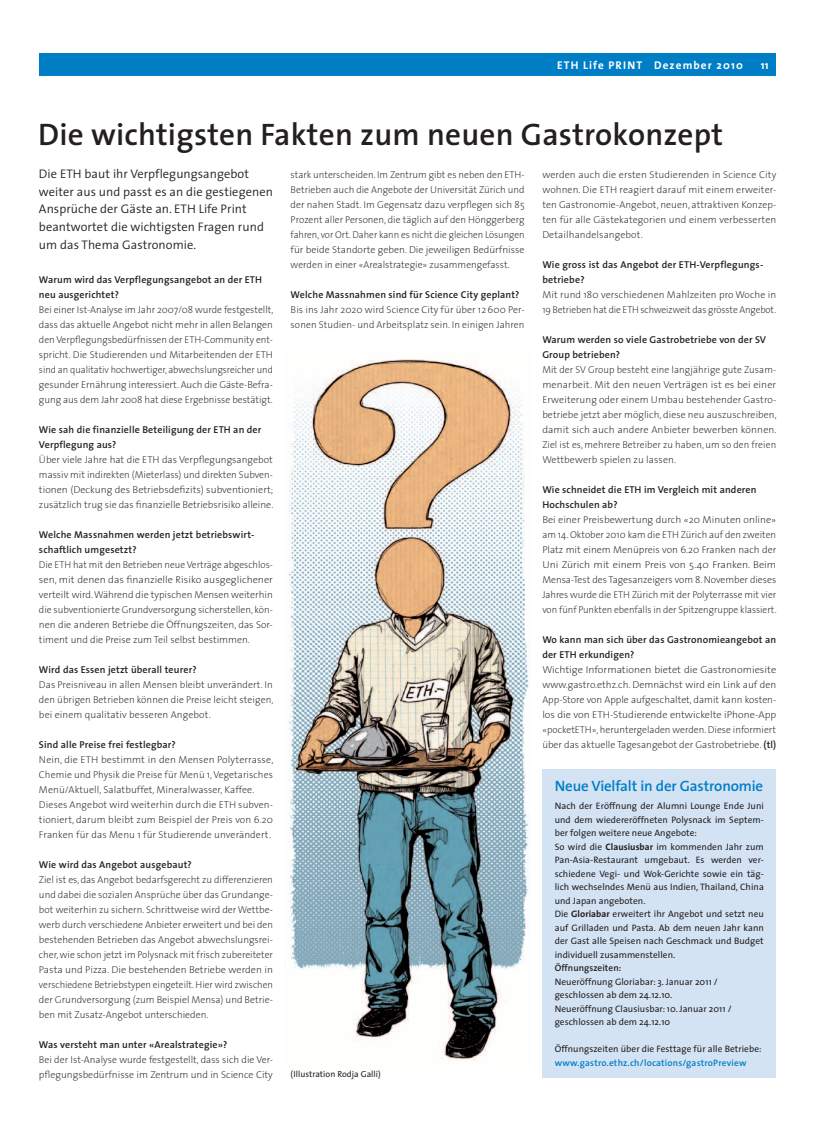
<style>
.page{position:relative;width:833px;height:1134px;background:#fff}
.page>*{position:absolute;margin:0;border:0;box-sizing:border-box;transform-origin:0 0}
.t1{font:600 31.25px "The Sans";letter-spacing:.005em;color:#231f20}
.t2{font:600 15px "The Sans";letter-spacing:-.01em;color:#007ec5}
.t3{font:300 12.5px/17.5px "The Sans";letter-spacing:.005em;color:#231f20}
.t4{font:700 11.25px "The Sans";letter-spacing:.1em;color:#fff}
.t5{font:200 10px/15px "The Sans";color:#231f20;text-align:justify}
.t6{font:600 10px/15px "The Sans";letter-spacing:.015em;color:#231f20}
.t7{font:200 10px/15px "The Sans";color:#231f20;text-align:justify;scale:1.05 1}
.t8{font:200 10px/15px "The Sans";color:#231f20;text-align:justify;scale:.95 1}
.t9{font:9.38px/13.5px "The Sans";letter-spacing:.005em;color:#231f20}
.t10{font:600 9.38px "The Sans";letter-spacing:.02em;color:#007ec5}
.t11{font:600 9.38px "The Sans";letter-spacing:.005em;color:#231f20}
.t12{font:8.75px "The Sans";letter-spacing:.005em;color:#231f20}
.s1{font-weight:600}
.s2{font-weight:700}
</style>
<div class="page">
<div style="left:753px;top:53px;width:23px;height:23px;background:#007ec5"></div>
<div style="left:39px;top:53px;width:714px;height:23px;background:#007ec5"></div>
<img style="left:288px;top:359px;width:242px;height:702px">
<div style="left:542px;top:770px;width:234px;height:308px;background:#d4e3f4"></div>
<p class="t4" style="left:557px;top:55px;width:187px">ETH Life PRINT Dezember 2010</p>
<p class="t4" style="left:761px;top:55px;width:9px">11</p>
<h1 class="t1" style="left:38px;top:108px;width:686px">Die wichtigsten Fakten zum neuen Gastrokonzept</h1>
<p class="t3" style="left:39px;top:165px;width:235px">Die ETH baut ihr Verpflegungsangebot weiter aus und passt es an die gestiegenen Ansprüche der Gäste an. ETH Life Print beantwortet die wichtigsten Fragen rund um das Thema Gastronomie.</p>
<p class="t6" style="left:39px;top:272px;width:224px">Warum wird das Verpflegungsangebot an der ETH neu ausgerichtet?</p>
<p class="t5" style="left:39px;top:302px;width:236px">Bei einer Ist-Analyse im Jahr 2007/08 wurde festgestellt, dass das aktuelle Angebot nicht mehr in allen Belangen den Verpflegungsbedürfnissen der ETH-Community ent&shy;spricht. Die Studierenden und Mitarbeitenden der ETH sind an qualitativ hochwertiger, abwechslungsreicher und gesunder Ernährung interessiert. Auch die Gäste-Befra&shy;gung aus dem Jahr 2008 hat diese Ergebnisse bestätigt.</p>
<p class="t6" style="left:39px;top:422px;width:224px">Wie sah die finanzielle Beteiligung der ETH an der<br>Verpflegung aus?</p>
<p class="t5" style="left:39px;top:452px;width:236px">Über viele Jahre hat die ETH das Verpflegungsangebot massiv mit indirekten (Mieterlass) und direkten Subven&shy;tionen (Deckung des Betriebsdefizits) subventioniert; zusätzlich trug sie das finanzielle Betriebsrisiko alleine.</p>
<p class="t6" style="left:39px;top:527px;width:217px">Welche Massnahmen werden jetzt betriebswirt&shy;schaftlich umgesetzt?</p>
<p class="t8" style="left:39px;top:557px;width:248px">Die ETH hat mit den Betrieben neue Verträge abgeschlos&shy;sen, mit denen das finanzielle Risiko ausgeglichener verteilt wird. Während die typischen Mensen weiterhin die subventionierte Grundversorgung sicherstellen, kön&shy;nen die anderen Betriebe die Öffnungszeiten, das Sor&shy;timent und die Preise zum Teil selbst bestimmen.</p>
<p class="t6" style="left:39px;top:662px;width:159px">Wird das Essen jetzt überall teurer?</p>
<p class="t5" style="left:39px;top:677px;width:236px">Das Preisniveau in allen Mensen bleibt unverändert. In den übrigen Betrieben können die Preise leicht steigen, bei einem qualitativ besseren Angebot.</p>
<p class="t6" style="left:39px;top:737px;width:138px">Sind alle Preise frei festlegbar?</p>
<p class="t5" style="left:39px;top:752px;width:236px;text-align:left">Nein, die ETH bestimmt in den Mensen Polyterrasse, Chemie und Physik die Preise für Menü 1, Vegetarisches Menü/Aktuell, Salatbuffet, Mineralwasser, Kaffee.<br>Dieses Angebot wird weiterhin durch die ETH subven&shy;tioniert, darum bleibt zum Beispiel der Preis von 6.20<br>Franken für das Menu 1 für Studierende unverändert.</p>
<p class="t6" style="left:39px;top:857px;width:154px">Wie wird das Angebot ausgebaut?</p>
<p class="t5" style="left:39px;top:872px;width:235px">Ziel ist es, das Angebot bedarfsgerecht zu differenzieren und dabei die sozialen Ansprüche über das Grundange&shy;bot weiterhin zu sichern. Schrittweise wird der Wettbe&shy;werb durch verschiedene Anbieter erweitert und bei den bestehenden Betrieben das Angebot abwechslungsrei&shy;cher, wie schon jetzt im Polysnack mit frisch zubereiteter Pasta und Pizza. Die bestehenden Betriebe werden in verschiedene Betriebstypen eingeteilt. Hier wird zwischen der Grundversorgung (zum Beispiel Mensa) und Betrie&shy;ben mit Zusatz-Angebot unterschieden.</p>
<p class="t6" style="left:39px;top:1037px;width:190px">Was versteht man unter «Arealstrategie»?</p>
<p class="t5" style="left:39px;top:1052px;width:235px">Bei der Ist-Analyse wurde festgestellt, dass sich die Ver&shy;pflegungsbedürfnisse im Zentrum und in Science City</p>
<p class="t5" style="left:291px;top:167px;width:235px">stark unterscheiden. Im Zentrum gibt es neben den ETH-Betrieben auch die Angebote der Universität Zürich und der nahen Stadt. Im Gegensatz dazu verpflegen sich 85<br>Prozent aller Personen, die täglich auf den Hönggerberg fahren, vor Ort. Daher kann es nicht die gleichen Lösungen für beide Standorte geben. Die jeweiligen Bedürfnisse werden in einer «Arealstrategie» zusammengefasst.</p>
<p class="t6" style="left:291px;top:287px;width:230px">Welche Massnahmen sind für Science City geplant?</p>
<p class="t5" style="left:291px;top:302px;width:235px">Bis ins Jahr 2020 wird Science City für über 12600 Per&shy;sonen Studien- und Arbeitsplatz sein. In einigen Jahren</p>
<p class="t5" style="left:542px;top:167px;width:235px">werden auch die ersten Studierenden in Science City wohnen. Die ETH reagiert darauf mit einem erweiter&shy;ten Gastronomie-Angebot, neuen, attraktiven Konzep&shy;ten für alle Gästekategorien und einem verbesserten Detailhandelsangebot.</p>
<p class="t6" style="left:542px;top:257px;width:222px">Wie gross ist das Angebot der ETH-Verpflegungs&shy;betriebe?</p>
<p class="t5" style="left:542px;top:287px;width:235px">Mit rund 180 verschiedenen Mahlzeiten pro Woche in<br>19 Betrieben hat die ETH schweizweit das grösste Angebot.</p>
<p class="t6" style="left:542px;top:332px;width:225px">Warum werden so viele Gastrobetriebe von der SV<br>Group betrieben?</p>
<p class="t5" style="left:542px;top:362px;width:236px">Mit der SV Group besteht eine langjährige gute Zusam&shy;menarbeit. Mit den neuen Verträgen ist es bei einer Erweiterung oder einem Umbau bestehender Gastro&shy;betriebe jetzt aber möglich, diese neu auszuschreiben, damit sich auch andere Anbieter bewerben können.<br>Ziel ist es, mehrere Betreiber zu haben, um so den freien Wettbewerb spielen zu lassen.</p>
<p class="t6" style="left:542px;top:482px;width:216px">Wie schneidet die ETH im Vergleich mit anderen<br>Hochschulen ab?</p>
<p class="t5" style="left:542px;top:512px;width:236px">Bei einer Preisbewertung durch «20 Minuten online» am 14. Oktober 2010 kam die ETH Zürich auf den zweiten Platz mit einem Menüpreis von 6.20 Franken nach der Uni Zürich mit einem Preis von 5.40 Franken. Beim Mensa-Test des Tagesanzeigers vom 8. November dieses Jahres wurde die ETH Zürich mit der Polyterrasse mit vier von fünf Punkten ebenfalls in der Spitzengruppe klassiert.</p>
<p class="t6" style="left:542px;top:632px;width:235px">Wo kann man sich über das Gastronomieangebot an der ETH erkundigen?</p>
<p class="t7" style="left:542px;top:662px;width:224px">Wichtige Informationen bietet die Gastronomiesite www.gastro.ethz.ch. Demnächst wird ein Link auf den App-Store von Apple aufgeschaltet, damit kann kosten&shy;los die von ETH-Studierende entwickelte iPhone-App «pocketETH», heruntergeladen werden. Diese informiert über das aktuelle Tagesangebot der Gastrobetriebe. <span class="s1">(tl)</span></p>
<h2 class="t2" style="left:555px;top:773px;width:210px">Neue Vielfalt in der Gastronomie</h2>
<p class="t9" style="left:555px;top:799px;width:211px">Nach der Eröffnung der Alumni Lounge Ende Juni und dem wiedereröffneten Polysnack im Septem&shy;ber folgen weitere neue Angebote:<br>So wird die <span class="s2">Clausiusbar</span> im kommenden Jahr zum Pan-Asia-Restaurant umgebaut. Es werden ver&shy;schiedene Vegi- und Wok-Gerichte sowie ein täg&shy;lich wechselndes Menü aus Indien, Thailand, China und Japan angeboten.<br>Die <span class="s2">Gloriabar</span> erweitert ihr Angebot und setzt neu auf Grilladen und Pasta. Ab dem neuen Jahr kann der Gast alle Speisen nach Geschmack und Budget individuell zusammenstellen.</p>
<p class="t11" style="left:555px;top:960px;width:68px">Öffnungszeiten:</p>
<p class="t9" style="left:555px;top:975px;width:178px">Neueröffnung Gloriabar: 3. Januar 2011 / geschlossen ab dem 24.12.10.<br>Neueröffnung Clausiusbar: 10. Januar 2011 / geschlossen ab dem 24.12.10</p>
<p class="t9" style="left:555px;top:1042px;width:208px">Öffnungszeiten über die Festtage für alle Betriebe:</p>
<p class="t10" style="left:555px;top:1055px;width:193px">www.gastro.ethz.ch/locations/gastroPreview</p>
<p class="t12" style="left:291px;top:1066px;width:92px">(Illustration Rodja Galli)</p>
</div>
